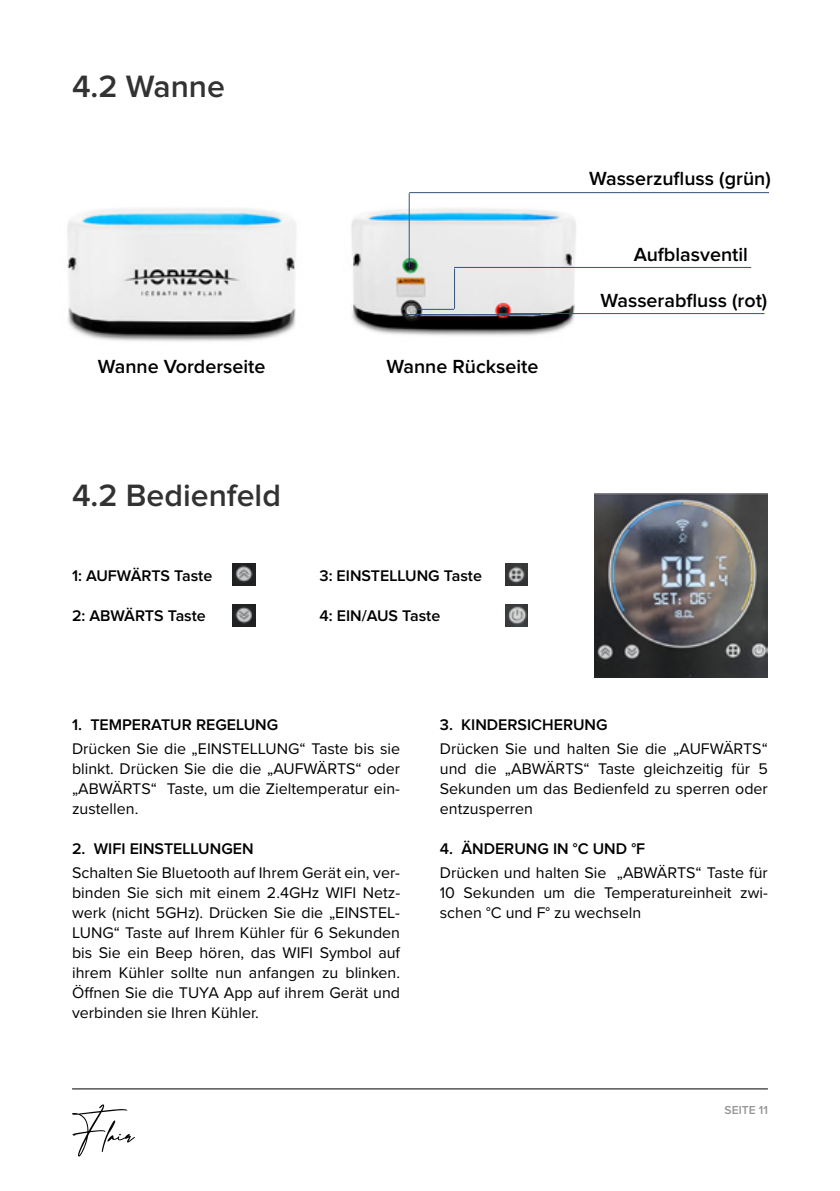
<style>
.page{position:relative;width:840px;height:1191px;background:#fff}
.page>*{position:absolute;margin:0;border:0;box-sizing:border-box;transform-origin:0 0}
.t1{font:600 32px "Proxima Nova";color:#323232}
.t2{font:600 19.6px "Proxima Nova";color:#000}
.t3{font:16px/20px "Proxima Nova";color:#000;text-align:justify}
.t4{font:600 16px "Proxima Nova";color:#000}
.t5{font:600 12px "Proxima Nova";color:#969696}
</style>
<div class="page">
<hr style="left:72px;top:1088px;width:695px;height:1px;background:#000">
<svg style="left:72px;top:1104px;width:63px;height:52px"></svg>
<img style="left:67px;top:208px;width:229px;height:134px">
<img style="left:351px;top:193px;width:253px;height:143px">
<hr style="left:405px;top:314px;width:135px;height:1px;background:#34527b">
<hr style="left:409px;top:192px;width:359px;height:1px;background:#34527b">
<hr style="left:454px;top:267px;width:296px;height:1px;background:#34527b">
<hr style="left:420px;top:309px;width:34px;height:1px;background:#34527b">
<hr style="left:454px;top:268px;width:1px;height:41px;background:#34527b">
<hr style="left:497px;top:313px;width:267px;height:1px;background:#34527b">
<hr style="left:408px;top:193px;width:1px;height:74px;background:#34527b">
<img style="left:594px;top:494px;width:173px;height:184px">
<img style="left:232px;top:563px;width:23px;height:23px">
<img style="left:232px;top:604px;width:23px;height:22px">
<img style="left:505px;top:563px;width:22px;height:23px">
<img style="left:505px;top:604px;width:22px;height:22px">
<h1 class="t1" style="left:72px;top:72px;width:154px">4.2 Wanne</h1>
<p class="t2" style="left:98px;top:358px;width:169px">Wanne Vorderseite</p>
<p class="t2" style="left:386px;top:358px;width:153px">Wanne Rückseite</p>
<h1 class="t1" style="left:72px;top:481px;width:210px">4.2 Bedienfeld</h1>
<p class="t4" style="left:72px;top:568px;width:142px">1: AUFWÄRTS Taste</p>
<p class="t4" style="left:72px;top:608px;width:135px">2: ABWÄRTS Taste</p>
<p class="t4" style="left:319px;top:568px;width:164px">3: EINSTELLUNG Taste</p>
<p class="t4" style="left:319px;top:608px;width:122px">4: EIN/AUS Taste</p>
<p class="t2" style="left:588px;top:169px;width:183px">Wasserzufluss (grün)</p>
<p class="t2" style="left:633px;top:245px;width:116px">Aufblasventil</p>
<p class="t2" style="left:600px;top:292px;width:168px">Wasserabfluss (rot)</p>
<p class="t4" style="left:72px;top:717px;width:208px">1. TEMPERATUR REGELUNG</p>
<p class="t3" style="left:72px;top:738px;width:329px">Drücken Sie die „EINSTELLUNG“ Taste bis sie blinkt. Drücken Sie die die „AUFWÄRTS“ oder „ABWÄRTS“ Taste, um die Zieltemperatur ein&shy;zustellen.</p>
<p class="t4" style="left:72px;top:841px;width:183px">2. WIFI EINSTELLUNGEN</p>
<p class="t3" style="left:72px;top:862px;width:329px">Schalten Sie Bluetooth auf Ihrem Gerät ein, ver&shy;binden Sie sich mit einem 2.4GHz WIFI Netz&shy;werk (nicht 5GHz). Drücken Sie die „EINSTEL-LUNG“ Taste auf Ihrem Kühler für 6 Sekunden bis Sie ein Beep hören, das WIFI Symbol auf ihrem Kühler sollte nun anfangen zu blinken.<br>Öffnen Sie die TUYA App auf ihrem Gerät und verbinden sie Ihren Kühler.</p>
<p class="t4" style="left:439px;top:717px;width:169px">3. KINDERSICHERUNG</p>
<p class="t3" style="left:439px;top:738px;width:329px">Drücken Sie und halten Sie die „AUFWÄRTS“ und die „ABWÄRTS“ Taste gleichzeitig für 5<br>Sekunden um das Bedienfeld zu sperren oder entzusperren</p>
<p class="t4" style="left:439px;top:841px;width:207px">4. ÄNDERUNG IN °C UND °F</p>
<p class="t3" style="left:439px;top:862px;width:329px">Drücken und halten Sie „ABWÄRTS“ Taste für 10 Sekunden um die Temperatureinheit zwi&shy;schen °C und F° zu wechseln</p>
<p class="t5" style="left:724px;top:1104px;width:45px">SEITE 11</p>
</div>
